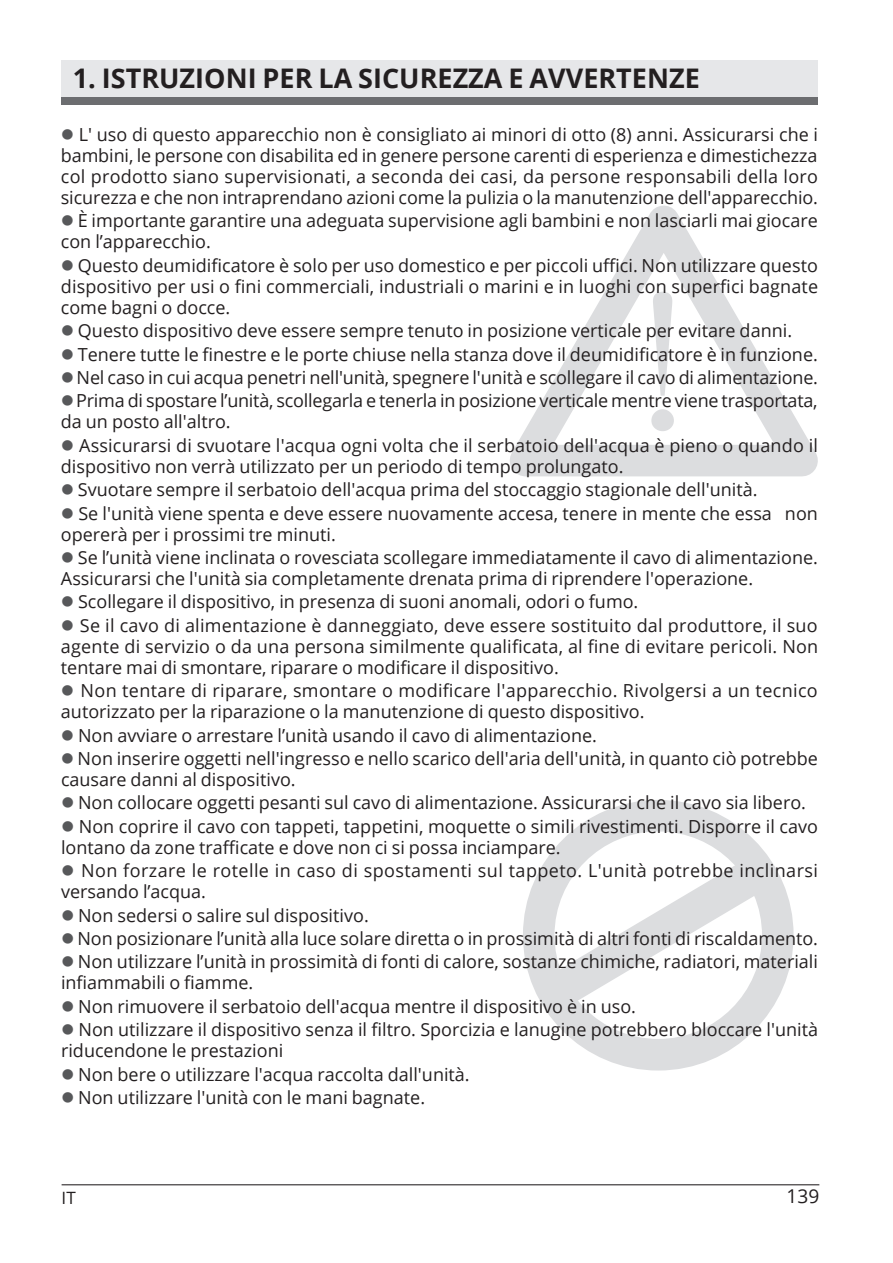
<style>
.page{position:relative;width:893px;height:1263px;background:#fff}
.page>*{position:absolute;margin:0;border:0;box-sizing:border-box;transform-origin:0 0}
.t1{font:197.25px "Optima";color:#dcdddf}
.t2{font:700 27px "Open Sans";color:#231f20}
.t3{font:19.05px "Open Sans";color:#231f20}
.t4{font:18px/21px "Open Sans";color:#231f20}
.t5{font:18px/21px "Open Sans";letter-spacing:.02em;color:#231f20}
.t6{font:18px/21px "Open Sans";letter-spacing:.025em;color:#231f20}
.t7{font:16.95px "Open Sans";color:#231f20}
.s1{color:#57585a}
</style>
<div class="page">
<hr style="left:62px;top:1184px;width:757px;height:1px;background:#231f20">
<div style="left:523px;top:800px;width:271px;height:270px;border:32px solid #dcdddf;border-radius:50%"></div>
<svg style="left:523px;top:826px;width:271px;height:214px"></svg>
<svg style="left:510px;top:205px;width:308px;height:272px"></svg>
<div style="left:62px;top:60px;width:756px;height:37px;background:#e6e7e9"></div>
<div style="left:62px;top:97px;width:756px;height:7px;background:#6c6d70"></div>
<h2 class="t2" style="left:73px;top:59px;width:628px">1. ISTRUZIONI PER LA SICUREZZA E AVVERTENZE</h2>
<p class="t4" style="left:61px;top:123px;width:759px;text-align:justify"><span class="s1">●</span> L' uso di questo apparecchio non è consigliato ai minori di otto (8) anni. Assicurarsi che i bambini, le persone con disabilita ed in genere persone carenti di esperienza e dimestichezza col prodotto siano supervisionati, a seconda dei casi, da persone responsabili della loro sicurezza e che non intraprendano azioni come la pulizia o la manutenzione dell'apparecchio.</p>
<p class="t4" style="left:61px;top:210px;width:758px"><span class="s1">●</span> È importante garantire una adeguata supervisione agli bambini e non lasciarli mai giocare con l’apparecchio.</p>
<p class="t4" style="left:61px;top:254px;width:759px;text-align:justify"><span class="s1">●</span> Questo deumidificatore è solo per uso domestico e per piccoli uffici. Non utilizzare questo dispositivo per usi o fini commerciali, industriali o marini e in luoghi con superfici bagnate come bagni o docce.</p>
<p class="t4" style="left:61px;top:320px;width:733px"><span class="s1">●</span> Questo dispositivo deve essere sempre tenuto in posizione verticale per evitare danni.</p>
<p class="t4" style="left:61px;top:343px;width:758px"><span class="s1">●</span> Tenere tutte le finestre e le porte chiuse nella stanza dove il deumidificatore è in funzione.</p>
<p class="t4" style="left:61px;top:366px;width:759px"><span class="s1">●</span>Nel caso in cui acqua penetri nell'unità, spegnere l'unità e scollegare il cavo di alimentazione.</p>
<p class="t4" style="left:61px;top:390px;width:758px"><span class="s1">●</span>Prima di spostare l’unità, scollegarla e tenerla in posizione verticale mentre viene trasportata, da un posto all'altro.</p>
<p class="t4" style="left:61px;top:434px;width:758px"><span class="s1">●</span> Assicurarsi di svuotare l'acqua ogni volta che il serbatoio dell'acqua è pieno o quando il dispositivo non verrà utilizzato per un periodo di tempo prolungato.</p>
<p class="t4" style="left:61px;top:479px;width:698px"><span class="s1">●</span> Svuotare sempre il serbatoio dell'acqua prima del stoccaggio stagionale dell'unità.</p>
<p class="t4" style="left:61px;top:502px;width:758px"><span class="s1">●</span> Se l'unità viene spenta e deve essere nuovamente accesa, tenere in mente che essa non opererà per i prossimi tre minuti.</p>
<p class="t4" style="left:61px;top:546px;width:758px"><span class="s1">●</span> Se l’unità viene inclinata o rovesciata scollegare immediatamente il cavo di alimentazione.<br>Assicurarsi che l'unità sia completamente drenata prima di riprendere l'operazione.</p>
<p class="t4" style="left:61px;top:591px;width:579px"><span class="s1">●</span> Scollegare il dispositivo, in presenza di suoni anomali, odori o fumo.</p>
<p class="t4" style="left:61px;top:614px;width:759px;text-align:justify"><span class="s1">●</span> Se il cavo di alimentazione è danneggiato, deve essere sostituito dal produttore, il suo agente di servizio o da una persona similmente qualificata, al fine di evitare pericoli. Non tentare mai di smontare, riparare o modificare il dispositivo.</p>
<p class="t5" style="left:61px;top:680px;width:758px"><span class="s1">●</span> Non tentare di riparare, smontare o modificare l'apparecchio. Rivolgersi a un tecnico autorizzato per la riparazione o la manutenzione di questo dispositivo.</p>
<p class="t4" style="left:61px;top:724px;width:537px"><span class="s1">●</span> Non avviare o arrestare l’unità usando il cavo di alimentazione.</p>
<p class="t4" style="left:61px;top:747px;width:758px"><span class="s1">●</span> Non inserire oggetti nell'ingresso e nello scarico dell'aria dell'unità, in quanto ciò potrebbe causare danni al dispositivo.</p>
<p class="t4" style="left:61px;top:792px;width:746px"><span class="s1">●</span> Non collocare oggetti pesanti sul cavo di alimentazione. Assicurarsi che il cavo sia libero.</p>
<p class="t4" style="left:61px;top:815px;width:759px"><span class="s1">●</span> Non coprire il cavo con tappeti, tappetini, moquette o simili rivestimenti. Disporre il cavo lontano da zone trafficate e dove non ci si possa inciampare.</p>
<p class="t6" style="left:61px;top:860px;width:758px"><span class="s1">●</span> Non forzare le rotelle in caso di spostamenti sul tappeto. L'unità potrebbe inclinarsi versando l’acqua.</p>
<p class="t4" style="left:61px;top:904px;width:309px"><span class="s1">●</span> Non sedersi o salire sul dispositivo.</p>
<p class="t4" style="left:61px;top:927px;width:758px"><span class="s1">●</span> Non posizionare l’unità alla luce solare diretta o in prossimità di altri fonti di riscaldamento.</p>
<p class="t4" style="left:61px;top:951px;width:758px"><span class="s1">●</span> Non utilizzare l’unità in prossimità di fonti di calore, sostanze chimiche, radiatori, materiali infiammabili o fiamme.</p>
<p class="t4" style="left:61px;top:995px;width:576px"><span class="s1">●</span> Non rimuovere il serbatoio dell'acqua mentre il dispositivo è in uso.</p>
<p class="t4" style="left:61px;top:1019px;width:758px"><span class="s1">●</span> Non utilizzare il dispositivo senza il filtro. Sporcizia e lanugine potrebbero bloccare l'unità riducendone le prestazioni</p>
<p class="t4" style="left:61px;top:1063px;width:410px"><span class="s1">●</span> Non bere o utilizzare l'acqua raccolta dall'unità.</p>
<p class="t4" style="left:61px;top:1086px;width:366px"><span class="s1">●</span> Non utilizzare l'unità con le mani bagnate.</p>
<h1 class="t1" style="left:630px;top:248px;width:67px">!</h1>
<p class="t7" style="left:62px;top:1186px;width:16px">IT</p>
<p class="t3" style="left:787px;top:1183px;width:34px">139</p>
</div>
